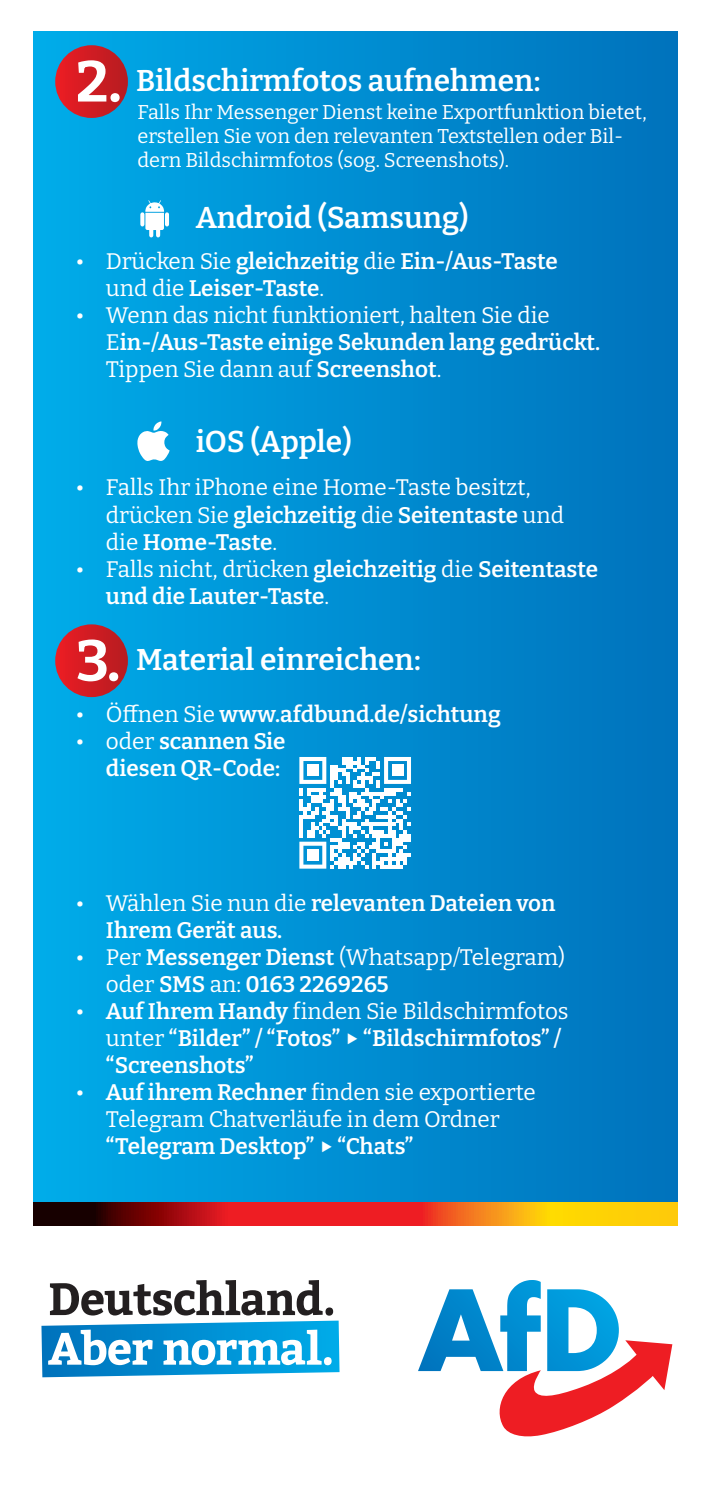
<style>
.page{position:relative;width:712px;height:1490px;background:#fff}
.page>*{position:absolute;margin:0;border:0;box-sizing:border-box;transform-origin:0 0}
.t1{font:700 57.5px "Bitter";color:#fff}
.t2{font:600 30px "Bitter";color:#fff}
.t3{font:600 22.5px/27px "Bitter";color:#fff}
.t4{font:22.5px/27px "Bitter";color:#fff}
.t5{font:20px/24px "Bitter";color:#fff}
.s1{font-weight:400}
.s2{font-weight:600}
</style>
<div class="page">
<div style="left:33px;top:32px;width:644px;height:1170px;background:linear-gradient(to right,#00ace9,#0072bc)"></div>
<div style="left:55px;top:45px;width:73px;height:73px;background:linear-gradient(to right,#ea1e25,#b51c21);border-radius:36px"></div>
<div style="left:55px;top:624px;width:73px;height:73px;background:linear-gradient(to right,#ea1e25,#b51c22);border-radius:36px"></div>
<svg style="left:299px;top:757px;width:112px;height:111px"></svg>
<div style="left:307px;top:764px;width:12px;height:12px;background:#fff"></div>
<div style="left:392px;top:764px;width:11px;height:12px;background:#fff"></div>
<div style="left:307px;top:849px;width:12px;height:11px;background:#fff"></div>
<svg style="left:418px;top:1280px;width:254px;height:157px"></svg>
<svg style="left:41px;top:1280px;width:298px;height:97px"></svg>
<svg style="left:33px;top:1202px;width:644px;height:23px;background:#c94e13"></svg>
<svg style="left:140px;top:200px;width:29px;height:38px"></svg>
<svg style="left:137px;top:421px;width:33px;height:40px"></svg>
<h1 class="t1" style="left:76px;top:35px;width:47px">2.</h1>
<h2 class="t2" style="left:136px;top:57px;width:406px">Bildschirmfotos aufnehmen:</h2>
<p class="t5" style="left:137px;top:99px;width:511px">Falls Ihr Messenger Dienst keine Exportfunktion bietet, erstellen Sie von den relevanten Textstellen oder Bil&shy;dern Bildschirmfotos (sog. Screenshots).</p>
<h2 class="t2" style="left:196px;top:194px;width:274px">Android (Samsung)</h2>
<p class="t3" style="left:106px;top:246px;width:453px;text-indent:-30px"><span class="s1">• Drücken Sie</span> gleichzeitig <span class="s1">die</span> Ein-/Aus-Taste <span class="s1">und die</span> Leiser-Taste<span class="s1">.</span></p>
<p class="t4" style="left:106px;top:300px;width:496px;text-indent:-30px">• Wenn das nicht funktioniert, halten Sie die<br>E<span class="s2">in-/Aus-Taste einige Sekunden lang gedrückt.<br></span>Tippen Sie dann auf <span class="s2">Screenshot</span>.</p>
<h2 class="t2" style="left:196px;top:418px;width:157px">iOS (Apple)</h2>
<p class="t4" style="left:106px;top:473px;width:460px;text-indent:-30px">• Falls Ihr iPhone eine Home-Taste besitzt, drücken Sie <span class="s2">gleichzeitig</span> die <span class="s2">Seitentaste</span> und die <span class="s2">Home-Taste</span>.</p>
<p class="t3" style="left:106px;top:553px;width:494px;text-indent:-30px"><span class="s1">• Falls nicht, drücken</span> gleichzeitig <span class="s1">die</span> Seitentaste und die Lauter-Taste<span class="s1">.</span></p>
<h1 class="t1" style="left:76px;top:613px;width:46px">3.</h1>
<h2 class="t2" style="left:136px;top:635px;width:286px">Material einreichen:</h2>
<p class="t3" style="left:76px;top:699px;width:426px"><span class="s1">• Öffnen Sie</span> www.afdbund.de/sichtung</p>
<p class="t3" style="left:76px;top:726px;width:211px;text-align:right"><span class="s1">• oder</span> scannen Sie diesen QR-Code:</p>
<p class="t3" style="left:106px;top:888px;width:451px;text-indent:-30px"><span class="s1">• Wählen Sie nun die</span> relevanten Dateien von<br>Ihrem Gerät aus.</p>
<p class="t4" style="left:106px;top:942px;width:461px;text-indent:-30px">• Per <span class="s2">Messenger Dienst</span> (Whatsapp/Telegram) oder <span class="s2">SMS</span> an: <span class="s2">0163 2269265</span></p>
<p class="t3" style="left:106px;top:996px;width:464px;text-indent:-30px"><span class="s1">•</span> Auf Ihrem Handy <span class="s1">finden Sie Bildschirmfotos unter</span> “Bilder” / “Fotos” ▶ “Bildschirmfotos” / “Screenshots”</p>
<p class="t4" style="left:76px;top:1077px;width:461px;text-align:center">• <span class="s2">Auf ihrem Rechner</span> finden sie exportierte<br>Telegram Chatverläufe in dem Ordner</p>
<p class="t3" style="left:106px;top:1131px;width:309px">“Telegram Desktop” ▶ “Chats”</p>
</div>
